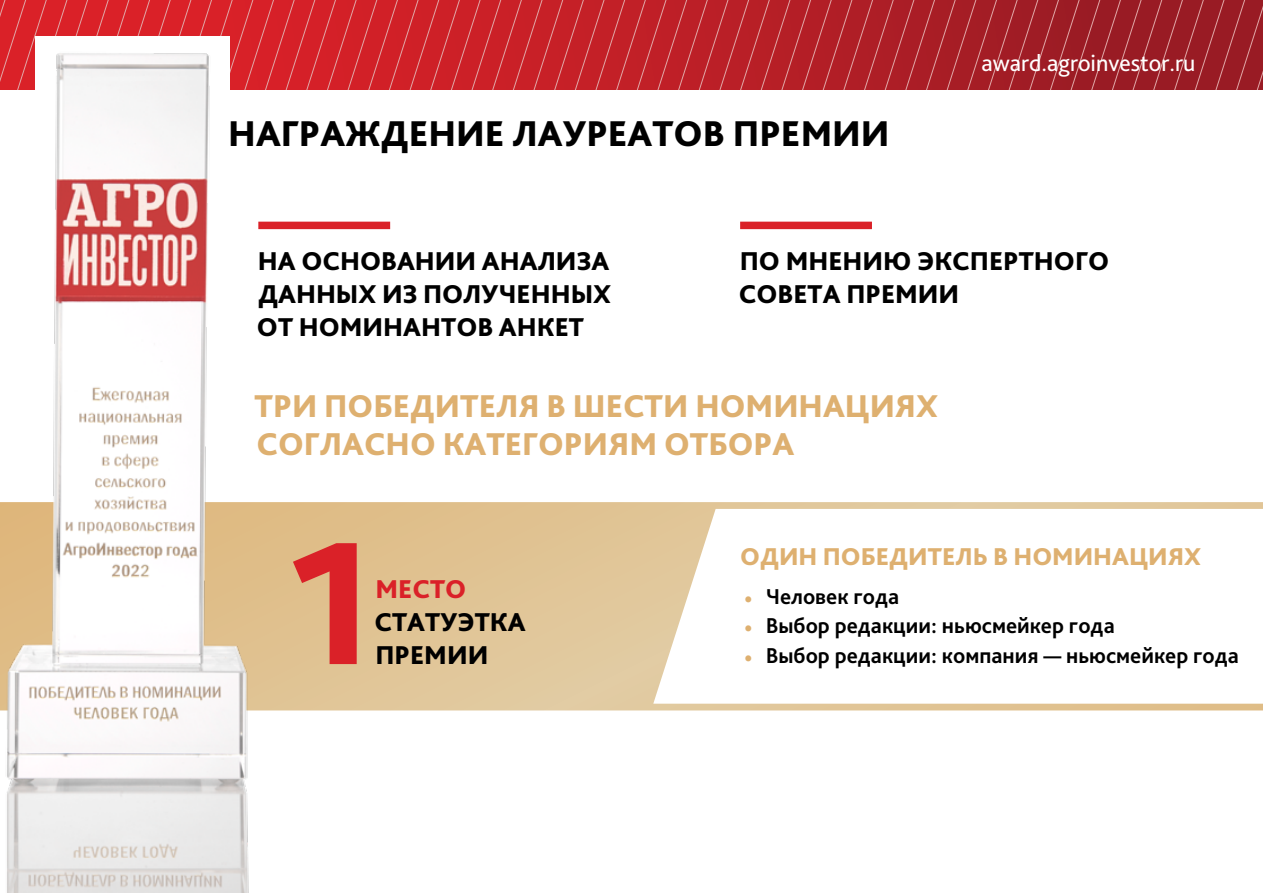
<style>
.page{position:relative;width:1263px;height:893px;background:#fff}
.page>*{position:absolute;margin:0;border:0;box-sizing:border-box;transform-origin:0 0}
.t1{font:800 181.95px "Bliss Pro";color:#da2128}
.t2{font:800 37.5px "Bliss Pro";color:#000}
.t3{font:800 33px/37.5px "Bliss Pro";color:#deb070}
.t4{font:800 27px/33px "Bliss Pro";color:#000}
.t5{font:800 27px "Bliss Pro";color:#da2128}
.t6{font:800 25.5px "Bliss Pro";color:#deb070}
.t7{font:24px "Bliss Pro";color:#fff}
.t8{font:700 22.5px "Bliss Pro";color:#000}
.s1{font-size:24px;color:#deb070}
</style>
<div class="page">
<svg style="left:0;top:0;width:1263px;height:90px;background:#b9252c"></svg>
<svg style="left:258px;top:502px;width:1005px;height:208px"></svg>
<div style="left:258px;top:222px;width:132px;height:7px;background:#da2128"></div>
<div style="left:740px;top:222px;width:132px;height:7px;background:#da2128"></div>
<img style="left:0;top:10px;width:258px;height:883px">
<h2 class="t2" style="left:228px;top:110px;width:663px">НАГРАЖДЕНИЕ ЛАУРЕАТОВ ПРЕМИИ</h2>
<p class="t7" style="left:981px;top:48px;width:216px">award.agroinvestor.ru</p>
<p class="t4" style="left:257px;top:243px;width:356px;text-align:justify">НА ОСНОВАНИИ АНАЛИЗА ДАННЫХ ИЗ ПОЛУЧЕННЫХ ОТ НОМИНАНТОВ АНКЕТ</p>
<p class="t4" style="left:739px;top:243px;width:372px">ПО МНЕНИЮ ЭКСПЕРТНОГО<br>СОВЕТА ПРЕМИИ</p>
<p class="t3" style="left:254px;top:387px;width:685px">ТРИ ПОБЕДИТЕЛЯ В ШЕСТИ НОМИНАЦИЯХ<br>СОГЛАСНО КАТЕГОРИЯМ ОТБОРА</p>
<h1 class="t1" style="left:288px;top:491px;width:87px">1</h1>
<p class="t5" style="left:375px;top:572px;width:92px">МЕСТО</p>
<p class="t4" style="left:374px;top:605px;width:153px">СТАТУЭТКА<br>ПРЕМИИ</p>
<p class="t6" style="left:740px;top:541px;width:462px">ОДИН ПОБЕДИТЕЛЬ В НОМИНАЦИЯХ</p>
<p class="t8" style="left:744px;top:582px;width:156px"><span class="s1">•</span> Человек года</p>
<p class="t8" style="left:744px;top:612px;width:372px"><span class="s1">•</span> Выбор редакции: ньюсмейкер года</p>
<p class="t8" style="left:744px;top:642px;width:496px"><span class="s1">•</span> Выбор редакции: компания — ньюсмейкер года</p>
</div>
